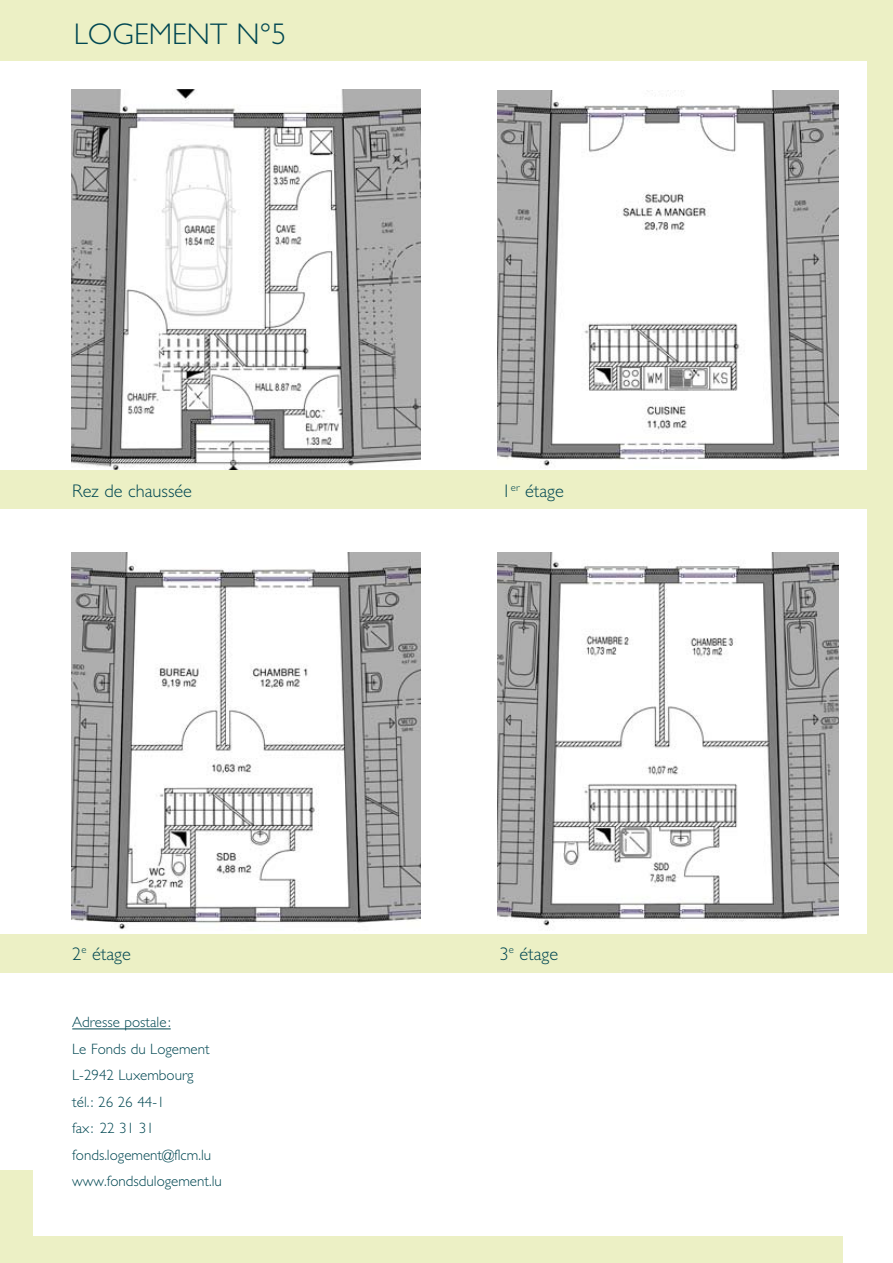
<style>
.page{position:relative;width:893px;height:1263px;background:#fff}
.page>*{position:absolute;margin:0;border:0;box-sizing:border-box;transform-origin:0 0}
.t1{font:300 30px "Gill Sans Std";color:#004752}
.t2{font:300 18.3px "Gill Sans Std";color:#004752}
.t3{font:300 15px/26.5px "Gill Sans Std";color:#004752}
</style>
<div class="page">
<img style="left:497px;top:90px;width:342px;height:376px">
<img style="left:71px;top:89px;width:350px;height:381px">
<img style="left:71px;top:553px;width:350px;height:377px">
<img style="left:497px;top:553px;width:342px;height:375px">
<hr style="left:72px;top:1028px;width:99px;height:1px;background:#004752">
<div style="left:0;top:470px;width:893px;height:39px;background:#ecf0c5"></div>
<div style="left:0;top:934px;width:893px;height:38px;background:#ecf0c5"></div>
<div style="left:0;top:0;width:893px;height:61px;background:#ecf0c5"></div>
<div style="left:867px;top:0;width:26px;height:956px;background:#ecf0c5"></div>
<div style="left:0;top:1170px;width:32px;height:93px;background:#ecf0c5"></div>
<div style="left:0;top:1236px;width:842px;height:27px;background:#ecf0c5"></div>
<h1 class="t1" style="left:74px;top:17px;width:214px">LOGEMENT N°5</h1>
<p class="t2" style="left:72px;top:480px;width:121px">Rez de chaussée</p>
<p class="t2" style="left:502px;top:480px;width:64px">1<sup>er</sup> étage</p>
<p class="t2" style="left:72px;top:943px;width:60px">2<sup>e</sup> étage</p>
<p class="t2" style="left:500px;top:943px;width:60px">3<sup>e</sup> étage</p>
<p class="t3" style="left:72px;top:1009px;width:151px">Adresse postale:<br>Le Fonds du Logement<br>L-2942 Luxembourg<br>tél.: 26 26 44-1<br>fax: 22 31 31 fonds.logement@flcm.lu www.fondsdulogement.lu</p>
</div>
